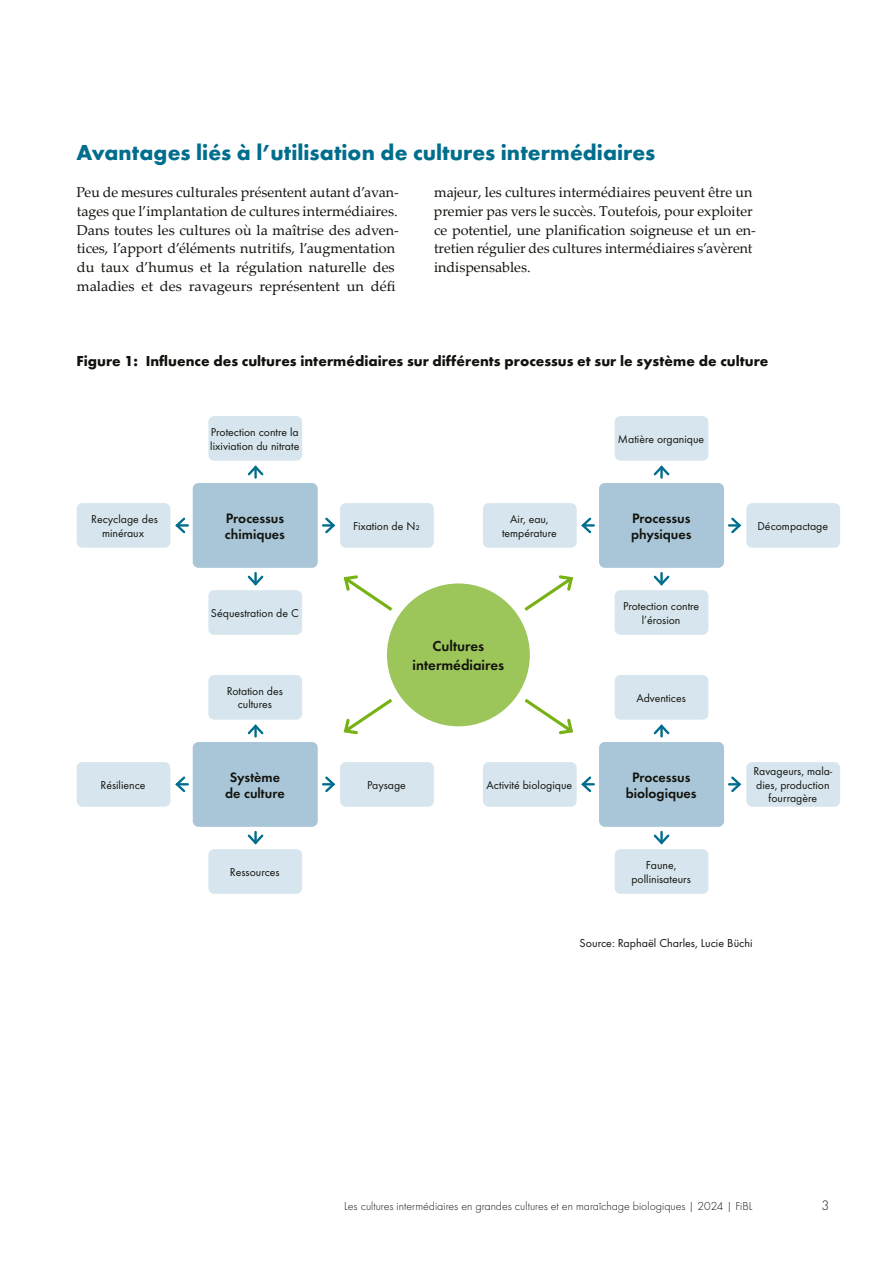
<style>
.page{position:relative;width:893px;height:1263px;background:#fff}
.page>*{position:absolute;margin:0;border:0;box-sizing:border-box;transform-origin:0 0}
.t1{font:700 22.5px "Function Pro";color:#006d8d}
.t2{font:700 15px "Function Pro";color:#12120d}
.t3{font:600 15px/19.6px "Function Pro";color:#12120d;text-align:center}
.t4{font:14.25px/18.8px "Palatino Linotype";color:#12120d}
.t5{font:300 14.25px "Function Pro";color:#12120d}
.t6{font:600 14.1px/15.8px "Function Pro";color:#12120d}
.t7{font:300 12px "Function Pro";color:#12120d}
.t8{font:12px "Function Pro";color:#12120d}
.t9{font:11.85px/13.4px "Function Pro";color:#12120d;text-align:center}
</style>
<div class="page">
<svg style="left:343px;top:575px;width:230px;height:160px"></svg>
<svg style="left:581px;top:517px;width:13px;height:17px"></svg>
<svg style="left:729px;top:517px;width:13px;height:17px"></svg>
<svg style="left:653px;top:573px;width:17px;height:13px"></svg>
<svg style="left:653px;top:465px;width:17px;height:13px"></svg>
<svg style="left:581px;top:776px;width:13px;height:16px"></svg>
<svg style="left:729px;top:776px;width:13px;height:17px"></svg>
<svg style="left:653px;top:832px;width:17px;height:13px"></svg>
<svg style="left:653px;top:724px;width:17px;height:12px"></svg>
<svg style="left:175px;top:517px;width:13px;height:17px"></svg>
<svg style="left:323px;top:517px;width:13px;height:17px"></svg>
<svg style="left:247px;top:573px;width:17px;height:13px"></svg>
<svg style="left:247px;top:465px;width:17px;height:13px"></svg>
<svg style="left:175px;top:776px;width:13px;height:16px"></svg>
<svg style="left:323px;top:776px;width:13px;height:17px"></svg>
<svg style="left:247px;top:832px;width:17px;height:13px"></svg>
<svg style="left:247px;top:724px;width:17px;height:12px"></svg>
<div style="left:193px;top:483px;width:125px;height:85px;background:#a8c6d7;border-radius:6px"></div>
<div style="left:208px;top:416px;width:94px;height:45px;background:#d7e6ee;border-radius:6px"></div>
<div style="left:208px;top:590px;width:94px;height:45px;background:#d7e6ee;border-radius:6px"></div>
<div style="left:340px;top:503px;width:94px;height:45px;background:#d7e6ee;border-radius:6px"></div>
<div style="left:77px;top:503px;width:93px;height:45px;background:#d7e6ee;border-radius:6px"></div>
<div style="left:193px;top:742px;width:125px;height:85px;background:#a8c6d7;border-radius:6px"></div>
<div style="left:208px;top:675px;width:94px;height:45px;background:#d7e6ee;border-radius:6px"></div>
<div style="left:208px;top:849px;width:94px;height:45px;background:#d7e6ee;border-radius:6px"></div>
<div style="left:340px;top:762px;width:94px;height:45px;background:#d7e6ee;border-radius:6px"></div>
<div style="left:77px;top:762px;width:93px;height:45px;background:#d7e6ee;border-radius:6px"></div>
<div style="left:599px;top:483px;width:125px;height:85px;background:#a8c6d7;border-radius:6px"></div>
<div style="left:615px;top:416px;width:93px;height:45px;background:#d7e6ee;border-radius:6px"></div>
<div style="left:615px;top:590px;width:93px;height:45px;background:#d7e6ee;border-radius:6px"></div>
<div style="left:746px;top:503px;width:94px;height:45px;background:#d7e6ee;border-radius:6px"></div>
<div style="left:483px;top:503px;width:94px;height:45px;background:#d7e6ee;border-radius:6px"></div>
<div style="left:599px;top:742px;width:125px;height:85px;background:#a8c6d7;border-radius:6px"></div>
<div style="left:615px;top:675px;width:93px;height:45px;background:#d7e6ee;border-radius:6px"></div>
<div style="left:615px;top:849px;width:93px;height:45px;background:#d7e6ee;border-radius:6px"></div>
<div style="left:746px;top:762px;width:94px;height:45px;background:#d7e6ee;border-radius:6px"></div>
<div style="left:483px;top:762px;width:94px;height:45px;background:#d7e6ee;border-radius:6px"></div>
<div style="left:382px;top:579px;width:153px;height:152px;background:#9cc55a;border-radius:50%"></div>
<div style="left:377px;top:574px;width:162px;height:162px;border:9px solid #fff;border-radius:50%"></div>
<h1 class="t1" style="left:77px;top:138px;width:580px">Avantages liés à l’utilisation de cultures intermédiaires</h1>
<p class="t4" style="left:76px;top:182px;width:324px">Peu de mesures culturales présentent autant d’avan&shy;tages que l’implantation de cultures intermédiaires.<br>Dans toutes les cultures où la maîtrise des adven&shy;tices, l’apport d’éléments nutritifs, l’augmentation du taux d’humus et la régulation naturelle des maladies et des ravageurs représentent un défi</p>
<p class="t4" style="left:434px;top:182px;width:324px">majeur, les cultures intermédiaires peuvent être un premier pas vers le succès. Toutefois, pour exploiter ce potentiel, une planification soigneuse et un en&shy;tretien régulier des cultures intermédiaires s’avèrent indispensables.</p>
<p class="t2" style="left:77px;top:352px;width:693px">Figure 1: Influence des cultures intermédiaires sur différents processus et sur le système de culture</p>
<p class="t9" style="left:210px;top:425px;width:91px;text-align:left">Protection contre la lixiviation du nitrate</p>
<p class="t9" style="left:618px;top:432px;width:88px">Matière organique</p>
<p class="t9" style="left:91px;top:513px;width:68px">Recyclage des minéraux</p>
<p class="t6" style="left:225px;top:510px;width:62px">Processus chimiques</p>
<p class="t9" style="left:353px;top:519px;width:69px">Fixation de N2</p>
<p class="t9" style="left:502px;top:513px;width:56px">Air, eau, température</p>
<p class="t6" style="left:631px;top:510px;width:62px">Processus physiques</p>
<p class="t9" style="left:757px;top:519px;width:72px">Décompactage</p>
<p class="t9" style="left:211px;top:606px;width:89px">Séquestration de C</p>
<p class="t9" style="left:227px;top:684px;width:58px">Rotation des cultures</p>
<p class="t3" style="left:413px;top:636px;width:93px">Cultures intermédiaires</p>
<p class="t9" style="left:623px;top:600px;width:78px">Protection contre l’érosion</p>
<p class="t9" style="left:636px;top:691px;width:51px">Adventices</p>
<p class="t6" style="left:225px;top:769px;width:61px;text-align:center">Système de culture</p>
<p class="t9" style="left:101px;top:778px;width:46px">Résilience</p>
<p class="t9" style="left:367px;top:778px;width:40px">Paysage</p>
<p class="t9" style="left:230px;top:865px;width:51px">Ressources</p>
<p class="t9" style="left:487px;top:778px;width:87px">Activité biologique</p>
<p class="t6" style="left:626px;top:769px;width:72px;text-align:center">Processus biologiques</p>
<p class="t9" style="left:754px;top:765px;width:80px">Ravageurs, mala&shy;dies, production fourragère</p>
<p class="t9" style="left:631px;top:859px;width:61px">Faune, pollinisateurs</p>
<p class="t8" style="left:580px;top:936px;width:175px">Source: Raphaël Charles, Lucie Büchi</p>
<p class="t7" style="left:344px;top:1199px;width:410px">Les cultures intermédiaires en grandes cultures et en maraîchage biologiques | 2024 | FiBL</p>
<p class="t5" style="left:821px;top:1197px;width:9px">3</p>
</div>
